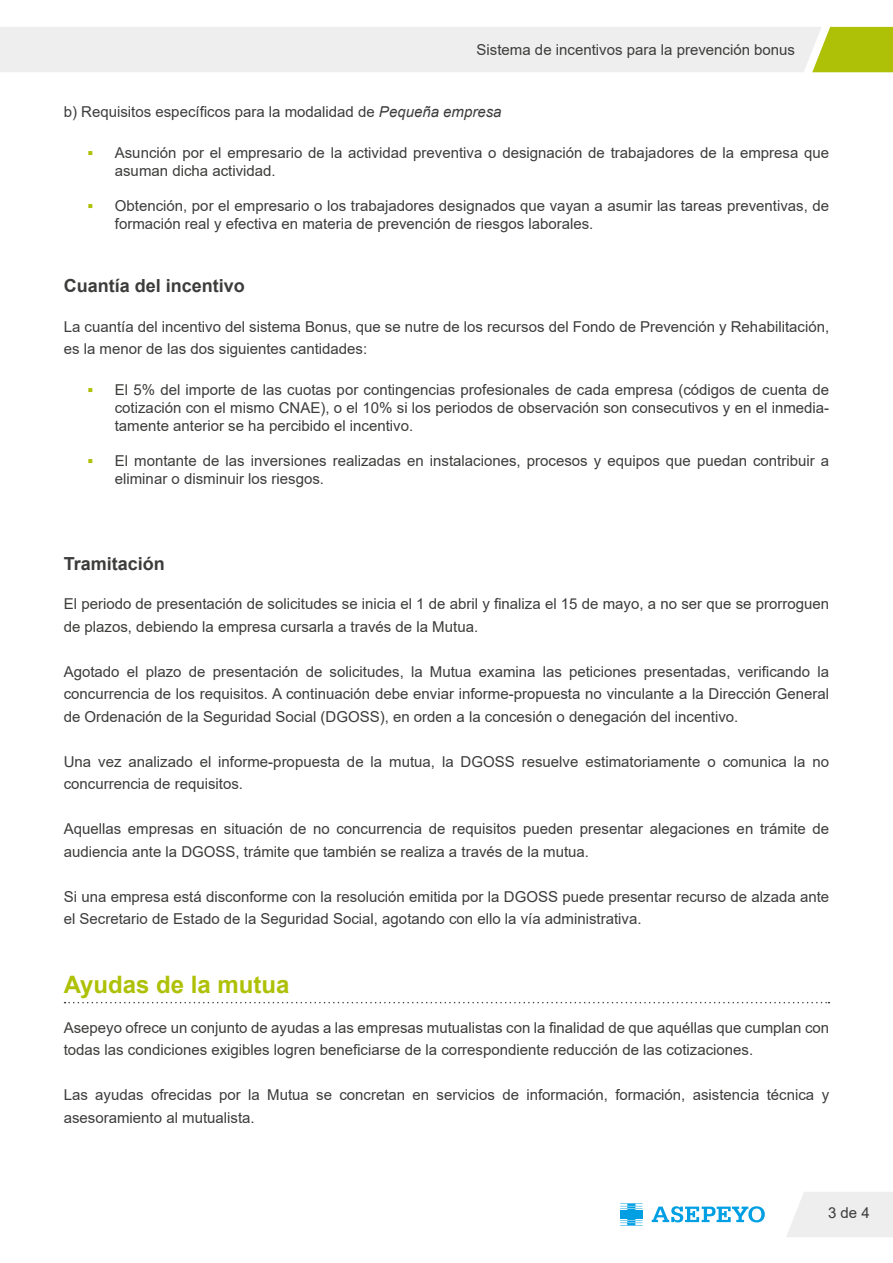
<style>
.page{position:relative;width:893px;height:1263px;background:#fff}
.page>*{position:absolute;margin:0;border:0;box-sizing:border-box;transform-origin:0 0}
.t1{font:700 24px "Arial";color:#aec106}
.t2{font:700 18px "Arial";color:#3c3c3b}
.t3{font:15px/22.5px "Arial";color:#3c3c3b}
.s1{font-style:italic}
.s2{font-weight:700;color:#aec106}
</style>
<div class="page">
<svg style="left:0;top:27px;width:893px;height:45px;background:#e9eadb"></svg>
<svg style="left:65px;top:1002px;width:764px;height:1px"></svg>
<svg style="left:786px;top:1192px;width:107px;height:45px;background:#efefef"></svg>
<hr style="left:620px;top:1213px;width:22px;height:2px;background:#009fe3">
<svg style="left:620px;top:1218px;width:22px;height:7px"></svg>
<svg style="left:620px;top:1203px;width:22px;height:7px"></svg>
<hr style="left:620px;top:1216px;width:22px;height:2px;background:#009fe3">
<hr style="left:620px;top:1211px;width:22px;height:2px;background:#009fe3">
<svg style="left:652px;top:1206px;width:113px;height:16px"></svg>
<p class="t3" style="left:477px;top:38px;width:320px">Sistema de incentivos para la prevención bonus</p>
<p class="t3" style="left:64px;top:101px;width:439px">b) Requisitos específicos para la modalidad de <span class="s1">Pequeña empresa</span></p>
<p class="t3" style="left:115px;top:143px;width:716px;line-height:18px;text-indent:-27px"><span class="s2">▪</span> Asunción por el empresario de la actividad preventiva o designación de trabajadores de la empresa que asuman dicha actividad.</p>
<p class="t3" style="left:115px;top:196px;width:716px;line-height:18px;text-indent:-27px"><span class="s2">▪</span> Obtención, por el empresario o los trabajadores designados que vayan a asumir las tareas preventivas, de formación real y efectiva en materia de prevención de riesgos laborales.</p>
<p class="t2" style="left:64px;top:273px;width:183px">Cuantía del incentivo</p>
<p class="t3" style="left:64px;top:315px;width:767px">La cuantía del incentivo del sistema Bonus, que se nutre de los recursos del Fondo de Prevención y Rehabilitación, es la menor de las dos siguientes cantidades:</p>
<p class="t3" style="left:115px;top:380px;width:716px;line-height:18px;text-align:justify;text-indent:-27px"><span class="s2">▪</span> El 5% del importe de las cuotas por contingencias profesionales de cada empresa (códigos de cuenta de cotización con el mismo CNAE), o el 10% si los periodos de observación son consecutivos y en el inmedia&shy;tamente anterior se ha percibido el incentivo.</p>
<p class="t3" style="left:115px;top:451px;width:716px;line-height:18px;text-indent:-27px"><span class="s2">▪</span> El montante de las inversiones realizadas en instalaciones, procesos y equipos que puedan contribuir a eliminar o disminuir los riesgos.</p>
<p class="t2" style="left:64px;top:551px;width:103px">Tramitación</p>
<p class="t3" style="left:64px;top:593px;width:767px">El periodo de presentación de solicitudes se inicia el 1 de abril y finaliza el 15 de mayo, a no ser que se prorroguen de plazos, debiendo la empresa cursarla a través de la Mutua.</p>
<p class="t3" style="left:64px;top:660px;width:767px;text-align:justify">Agotado el plazo de presentación de solicitudes, la Mutua examina las peticiones presentadas, verificando la concurrencia de los requisitos. A continuación debe enviar informe-propuesta no vinculante a la Dirección General de Ordenación de la Seguridad Social (DGOSS), en orden a la concesión o denegación del incentivo.</p>
<p class="t3" style="left:64px;top:750px;width:767px">Una vez analizado el informe-propuesta de la mutua, la DGOSS resuelve estimatoriamente o comunica la no concurrencia de requisitos.</p>
<p class="t3" style="left:64px;top:818px;width:767px">Aquellas empresas en situación de no concurrencia de requisitos pueden presentar alegaciones en trámite de audiencia ante la DGOSS, trámite que también se realiza a través de la mutua.</p>
<p class="t3" style="left:64px;top:885px;width:767px">Si una empresa está disconforme con la resolución emitida por la DGOSS puede presentar recurso de alzada ante el Secretario de Estado de la Seguridad Social, agotando con ello la vía administrativa.</p>
<h1 class="t1" style="left:64px;top:968px;width:227px">Ayudas de la mutua</h1>
<p class="t3" style="left:64px;top:1016px;width:767px">Asepeyo ofrece un conjunto de ayudas a las empresas mutualistas con la finalidad de que aquéllas que cumplan con todas las condiciones exigibles logren beneficiarse de la correspondiente reducción de las cotizaciones.</p>
<p class="t3" style="left:64px;top:1084px;width:767px">Las ayudas ofrecidas por la Mutua se concretan en servicios de información, formación, asistencia técnica y asesoramiento al mutualista.</p>
<p class="t3" style="left:828px;top:1202px;width:43px">3 de 4</p>
</div>
